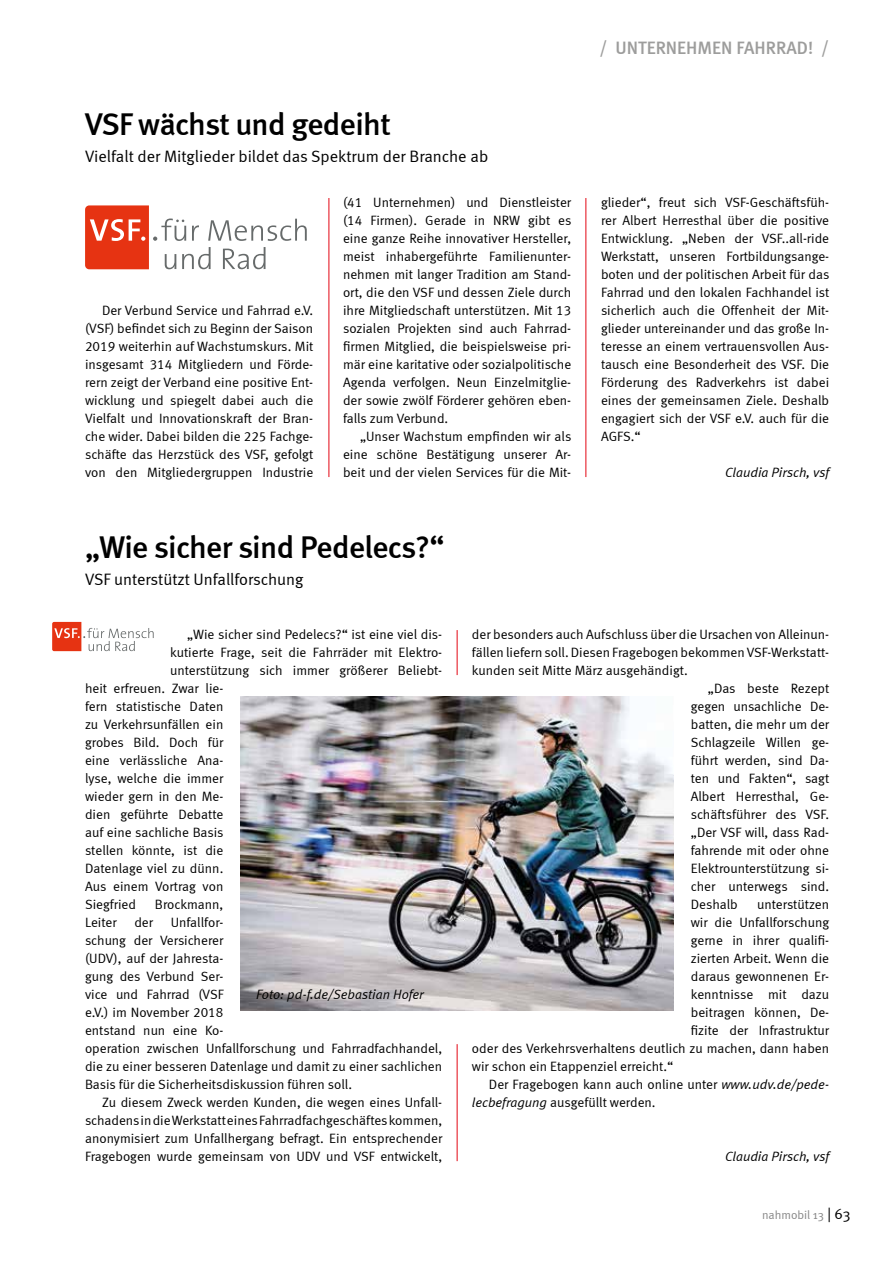
<style>
.page{position:relative;width:893px;height:1263px;background:#fff}
.page>*{position:absolute;margin:0;border:0;box-sizing:border-box;transform-origin:0 0}
.t1{font:31.5px "Meta Medium LF";letter-spacing:-.02em;color:#000}
.t2{font:500 18px "Meta";color:#9d9d9c}
.t3{font:16.5px "Meta Normal LF";color:#000}
.t4{font:13.5px/18px "Meta Normal LF";color:#000;text-align:justify}
.t5{font:italic 13.5px "Meta Normal LF";color:#000}
.t6{font:12px "Meta Normal";letter-spacing:-.005em;color:#878787}
.s1{font-style:italic}
.s2{font-size:15px;color:#000}
</style>
<div class="page">
<svg style="left:52px;top:622px;width:102px;height:29px"></svg>
<hr style="left:586px;top:198px;width:1px;height:279px;background:#e30613">
<hr style="left:329px;top:198px;width:1px;height:279px;background:#e30613">
<svg style="left:85px;top:205px;width:222px;height:64px"></svg>
<hr style="left:457px;top:630px;width:1px;height:45px;background:#e30613">
<hr style="left:457px;top:1044px;width:1px;height:117px;background:#e30613">
<img style="left:240px;top:696px;width:434px;height:315px">
<h1 class="t1" style="left:85px;top:106px;width:307px">VSF wächst und gedeiht</h1>
<p class="t3" style="left:85px;top:147px;width:405px">Vielfalt der Mitglieder bildet das Spektrum der Branche ab</p>
<p class="t4" style="left:85px;top:301px;width:230px;text-indent:17px">Der Verbund Service und Fahrrad e.V. (VSF) befindet sich zu Beginn der Saison 2019 weiterhin auf Wachstumskurs. Mit insgesamt 314 Mitgliedern und Förde&shy;rern zeigt der Verband eine positive Ent&shy;wicklung und spiegelt dabei auch die Vielfalt und Innovationskraft der Bran&shy;che wider. Dabei bilden die 225 Fachge&shy;schäfte das Herzstück des VSF, gefolgt von den Mitgliedergruppen Industrie</p>
<p class="t4" style="left:343px;top:193px;width:230px">(41 Unternehmen) und Dienstleister (14 Firmen). Gerade in NRW gibt es eine ganze Reihe innovativer Hersteller, meist inhabergeführte Familienunter&shy;nehmen mit langer Tradition am Stand&shy;ort, die den VSF und dessen Ziele durch ihre Mitgliedschaft unterstützen. Mit 13 sozialen Projekten sind auch Fahrrad&shy;firmen Mitglied, die beispielsweise pri&shy;mär eine karitative oder sozialpolitische Agenda verfolgen. Neun Einzelmitglie&shy;der sowie zwölf Förderer gehören eben&shy;falls zum Verbund.</p>
<p class="t4" style="left:343px;top:427px;width:230px;text-indent:17px">„Unser Wachstum empfinden wir als eine schöne Bestätigung unserer Ar&shy;beit und der vielen Services für die Mit-</p>
<h1 class="t1" style="left:85px;top:529px;width:361px">„Wie sicher sind Pedelecs?“</h1>
<p class="t3" style="left:85px;top:570px;width:220px">VSF unterstützt Unfallforschung</p>
<h2 class="t2" style="left:599px;top:37px;width:231px">/ UNTERNEHMEN FAHRRAD! /</h2>
<p class="t4" style="left:601px;top:193px;width:230px">glieder“, freut sich VSF-Geschäftsfüh&shy;rer Albert Herresthal über die positive Entwicklung. „Neben der VSF..all-ride Werkstatt, unseren Fortbildungsange&shy;boten und der politischen Arbeit für das Fahrrad und den lokalen Fachhandel ist sicherlich auch die Offenheit der Mit&shy;glieder untereinander und das große In&shy;teresse an einem vertrauensvollen Aus&shy;tausch eine Besonderheit des VSF. Die Förderung des Radverkehrs ist dabei eines der gemeinsamen Ziele. Deshalb engagiert sich der VSF e.V. auch für die AGFS.“</p>
<p class="t5" style="left:725px;top:464px;width:106px">Claudia Pirsch, vsf</p>
<p class="t4" style="left:187px;top:625px;width:257px">„Wie sicher sind Pedelecs?“ ist eine viel dis-</p>
<p class="t4" style="left:170px;top:643px;width:274px">kutierte Frage, seit die Fahrräder mit Elektro-</p>
<p class="t4" style="left:170px;top:661px;width:274px">unterstützung sich immer größerer Beliebt-</p>
<p class="t4" style="left:85px;top:679px;width:140px">heit erfreuen. Zwar lie-</p>
<p class="t4" style="left:85px;top:697px;width:140px">fern statistische Daten</p>
<p class="t4" style="left:85px;top:715px;width:140px">zu Verkehrsunfällen ein</p>
<p class="t4" style="left:85px;top:733px;width:140px">grobes Bild. Doch für</p>
<p class="t4" style="left:85px;top:751px;width:140px">eine verlässliche Ana-</p>
<p class="t4" style="left:85px;top:769px;width:140px">lyse, welche die immer</p>
<p class="t4" style="left:85px;top:787px;width:140px">wieder gern in den Me-</p>
<p class="t4" style="left:85px;top:805px;width:140px">dien geführte Debatte</p>
<p class="t4" style="left:85px;top:823px;width:140px">auf eine sachliche Basis</p>
<p class="t4" style="left:85px;top:841px;width:140px">stellen könnte, ist die</p>
<p class="t4" style="left:85px;top:859px;width:140px">Datenlage viel zu dünn.</p>
<p class="t4" style="left:85px;top:877px;width:140px">Aus einem Vortrag von</p>
<p class="t4" style="left:85px;top:895px;width:53px">Siegfried</p>
<p class="t4" style="left:155px;top:895px;width:70px">Brockmann,</p>
<p class="t4" style="left:85px;top:913px;width:33px">Leiter</p>
<p class="t4" style="left:134px;top:913px;width:20px">der</p>
<p class="t4" style="left:85px;top:913px;width:359px;text-align:left;text-indent:86px">Unfallfor-<br>schung der Versicherer<br>(UDV), auf der Jahresta-<br>gung des Verbund Ser-<br>vice und Fahrrad (VSF<br>e.V.) im November 2018<br>entstand nun eine Ko-<br>operation zwischen Unfallforschung und Fahrradfachhandel, die zu einer besseren Datenlage und damit zu einer sachlichen<br>Basis für die Sicherheitsdiskussion führen soll.</p>
<p class="t4" style="left:85px;top:1093px;width:359px;text-indent:17px">Zu diesem Zweck werden Kunden, die wegen eines Unfall&shy;schadens in die Werkstatt eines Fahrradfachgeschäftes kommen, anonymisiert zum Unfallhergang befragt. Ein entsprechender Fragebogen wurde gemeinsam von UDV und VSF entwickelt,</p>
<p class="t5" style="left:256px;top:987px;width:169px">Foto: pd-f.de/Sebastian Hofer</p>
<p class="t4" style="left:472px;top:625px;width:359px">der besonders auch Aufschluss über die Ursachen von Alleinun-</p>
<p class="t4" style="left:472px;top:643px;width:359px">fällen liefern soll. Diesen Fragebogen bekommen VSF-Werkstatt-</p>
<p class="t4" style="left:472px;top:661px;width:217px">kunden seit Mitte März ausgehändigt.</p>
<p class="t4" style="left:708px;top:679px;width:123px">„Das beste Rezept</p>
<p class="t4" style="left:691px;top:697px;width:140px">gegen unsachliche De-</p>
<p class="t4" style="left:691px;top:715px;width:140px">batten, die mehr um der</p>
<p class="t4" style="left:691px;top:733px;width:140px">Schlagzeile Willen ge-</p>
<p class="t4" style="left:691px;top:751px;width:140px">führt werden, sind Da-</p>
<p class="t4" style="left:691px;top:769px;width:140px">ten und Fakten“, sagt</p>
<p class="t4" style="left:691px;top:787px;width:140px">Albert Herresthal, Ge-</p>
<p class="t4" style="left:691px;top:805px;width:140px">schäftsführer des VSF.</p>
<p class="t4" style="left:691px;top:823px;width:140px">„Der VSF will, dass Rad-</p>
<p class="t4" style="left:691px;top:841px;width:140px">fahrende mit oder ohne</p>
<p class="t4" style="left:691px;top:859px;width:140px">Elektrounterstützung si-</p>
<p class="t4" style="left:691px;top:877px;width:140px">cher unterwegs sind.</p>
<p class="t4" style="left:691px;top:895px;width:48px">Deshalb</p>
<p class="t4" style="left:757px;top:895px;width:73px">unterstützen</p>
<p class="t4" style="left:691px;top:913px;width:140px">wir die Unfallforschung</p>
<p class="t4" style="left:691px;top:931px;width:140px">gerne in ihrer qualifi-</p>
<p class="t4" style="left:691px;top:949px;width:140px">zierten Arbeit. Wenn die</p>
<p class="t4" style="left:691px;top:967px;width:140px">daraus gewonnenen Er-</p>
<p class="t4" style="left:691px;top:985px;width:140px">kenntnisse mit dazu</p>
<p class="t4" style="left:691px;top:1003px;width:140px">beitragen können, De-</p>
<p class="t4" style="left:691px;top:1021px;width:140px">fizite der Infrastruktur</p>
<p class="t4" style="left:472px;top:1039px;width:359px">oder des Verkehrsverhaltens deutlich zu machen, dann haben</p>
<p class="t4" style="left:472px;top:1057px;width:203px">wir schon ein Etappenziel erreicht.“</p>
<p class="t4" style="left:489px;top:1075px;width:342px">Der Fragebogen kann auch online unter <span class="s1">www.udv.de/pede-</span></p>
<p class="t4" style="left:472px;top:1093px;width:185px"><span class="s1">lecbefragung</span> ausgefüllt werden.</p>
<p class="t5" style="left:725px;top:1148px;width:106px">Claudia Pirsch, vsf</p>
<p class="t6" style="left:762px;top:1208px;width:90px">nahmobil 13 <span class="s2">| 63</span></p>
</div>
